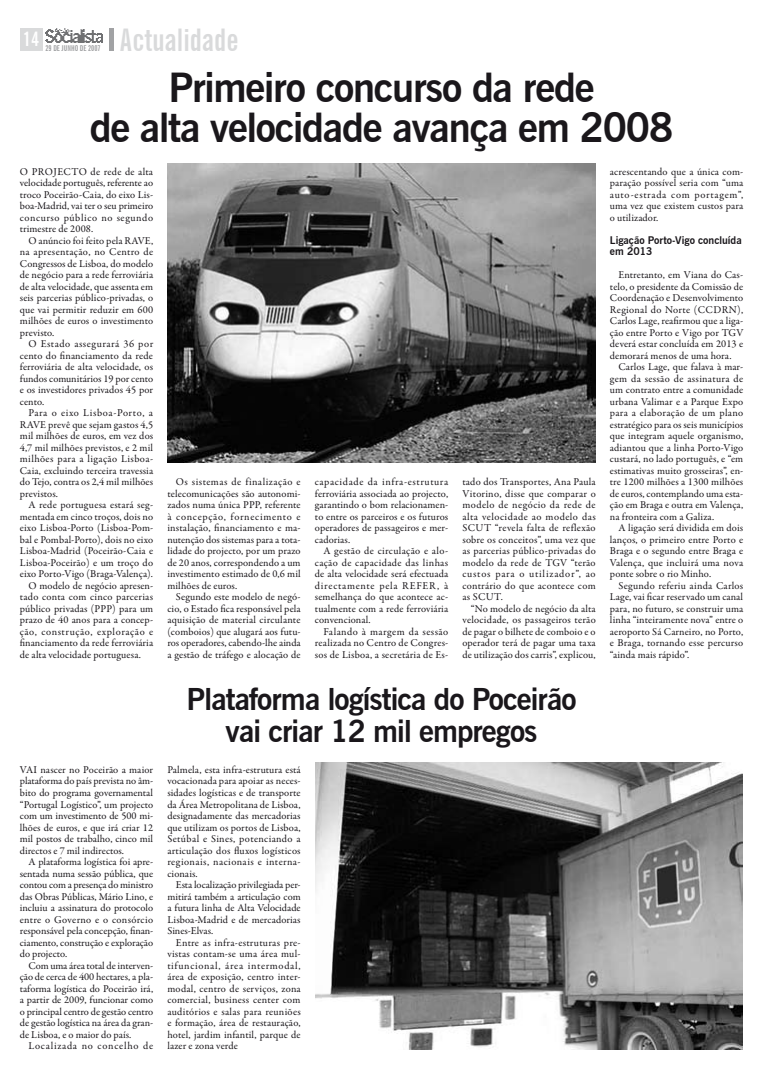
<style>
.page{position:relative;width:766px;height:1078px;background:#fff}
.page>*{position:absolute;margin:0;border:0;box-sizing:border-box;transform-origin:0 0}
.t1{font:700 40px/40px "News Gothic BT";letter-spacing:-.03em;color:#1a171b;text-align:center}
.t2{font:700 extra-condensed 31.2px "News Gothic BT";color:#d9dadb}
.t3{font:700 30px/32px "News Gothic BT";letter-spacing:-.03em;color:#1a171b;text-align:center}
.t4{font:700 extra-condensed 20px "News Gothic BT";color:#fff}
.t5{font:10.5px/11.5px "Garamond Premr Pro";letter-spacing:.01em;color:#1a171b;text-align:justify}
.t6{font:700 10.5px/11.5px "News Gothic BT";color:#1a171b}
.t7{font:10.5px "Garamond Premr Pro";letter-spacing:.055em;color:#1a171b}
.t8{font:10.5px "Garamond Premr Pro";letter-spacing:.065em;color:#1a171b}
.t9{font:700 extra-condensed 8px "News Gothic BT";color:#9c9d9f}
</style>
<div class="page">
<div style="left:20px;top:28px;width:23px;height:23px;background:#d9dadb"></div>
<img style="left:45px;top:28px;width:57px;height:14px">
<div style="left:109px;top:28px;width:5px;height:23px;background:#a1a2a4"></div>
<img style="left:167px;top:163px;width:428px;height:299px">
<img style="left:315px;top:762px;width:427px;height:287px">
<h3 class="t4" style="left:23px;top:26px;width:16px">14</h3>
<h2 class="t2" style="left:120px;top:21px;width:120px">Actualidade</h2>
<h1 class="t1" style="left:90px;top:67px;width:585px">Primeiro concurso da rede<br>de alta velocidade avança em 2008</h1>
<p class="t9" style="left:45px;top:43px;width:57px">29 DE JUNHO DE 2007</p>
<p class="t5" style="left:20px;top:166px;width:135px;text-indent:71px">de rede de alta velocidade português, referente ao troco Poceirão-Caia, do eixo Lis&shy;boa-Madrid, vai ter o seu primeiro concurso público no segundo trimestre de 2008.</p>
<p class="t5" style="left:20px;top:235px;width:135px;text-indent:9px">O anúncio foi feito pela RAVE, na apresentação, no Centro de Congressos de Lisboa, do modelo de negócio para a rede ferroviária de alta velocidade, que assenta em seis parcerias público-privadas, o que vai permitir reduzir em 600 milhões de euros o investimento previsto.</p>
<p class="t5" style="left:20px;top:338px;width:135px;text-indent:9px">O Estado assegurará 36 por cento do financiamento da rede ferroviária de alta velocidade, os fundos comunitários 19 por cento e os investidores privados 45 por cento.</p>
<p class="t5" style="left:20px;top:407px;width:135px;text-indent:9px">Para o eixo Lisboa-Porto, a RAVE prevê que sejam gastos 4,5 mil milhões de euros, em vez dos 4,7 mil milhões previstos, e 2 mil milhões para a ligação Lisboa-Caia, excluindo terceira travessia do Tejo, contra os 2,4 mil milhões previstos.</p>
<p class="t5" style="left:28px;top:499px;width:126px">A rede portuguesa estará seg-</p>
<p class="t5" style="left:20px;top:511px;width:135px">mentada em cinco troços, dois no</p>
<p class="t5" style="left:20px;top:522px;width:135px">eixo Lisboa-Porto (Lisboa-Pom-</p>
<p class="t5" style="left:20px;top:534px;width:135px">bal e Pombal-Porto), dois no eixo</p>
<p class="t5" style="left:20px;top:545px;width:135px">Lisboa-Madrid (Poceirão-Caia e</p>
<p class="t5" style="left:20px;top:557px;width:135px">Lisboa-Poceirão) e um troço do</p>
<p class="t5" style="left:20px;top:568px;width:135px">eixo Porto-Vigo (Braga-Valença).</p>
<p class="t5" style="left:28px;top:580px;width:126px">O modelo de negócio apresen-</p>
<p class="t5" style="left:20px;top:591px;width:135px">tado conta com cinco parcerias</p>
<p class="t5" style="left:20px;top:603px;width:135px">público privadas (PPP) para um</p>
<p class="t5" style="left:20px;top:614px;width:135px">prazo de 40 anos para a concep-</p>
<p class="t7" style="left:20px;top:625px;width:135px">ção, construção, exploração e</p>
<p class="t5" style="left:20px;top:637px;width:135px">financiamento da rede ferroviária</p>
<p class="t5" style="left:20px;top:649px;width:123px">de alta velocidade portuguesa.</p>
<p class="t5" style="left:20px;top:166px;width:19px">O proj</p>
<p class="t5" style="left:57px;top:166px;width:15px">ecto</p>
<p class="t5" style="left:20px;top:764px;width:135px">Vai nascer no Poceirão a maior plataforma do país prevista no âm&shy;bito do programa governamental “Portugal Logístico”, um projecto com um investimento de 500 mi&shy;lhões de euros, e que irá criar 12 mil postos de trabalho, cinco mil directos e 7 mil indirectos.</p>
<p class="t5" style="left:20px;top:856px;width:135px;text-indent:9px">A plataforma logística foi apre&shy;sentada numa sessão pública, que contou com a presença do ministro das Obras Públicas, Mário Lino, e incluiu a assinatura do protocolo entre o Governo e o consórcio responsável pela concepção, finan&shy;ciamento, construção e exploração do projecto.</p>
<p class="t5" style="left:20px;top:959px;width:135px;text-indent:9px">Com uma área total de interven&shy;ção de cerca de 400 hectares, a pla&shy;taforma logística do Poceirão irá, a partir de 2009, funcionar como o principal centro de gestão centro de gestão logística na área da gran&shy;de Lisboa, e o maior do país.</p>
<p class="t8" style="left:28px;top:1039px;width:126px">Localizada no concelho de</p>
<p class="t5" style="left:167px;top:476px;width:135px;text-indent:9px">Os sistemas de finalização e telecomunicações são autonomi&shy;zados numa única PPP, referente à concepção, fornecimento e instalação, financiamento e ma&shy;nutenção dos sistemas para a tota&shy;lidade do projecto, por um prazo de 20 anos, correspondendo a um investimento estimado de 0,6 mil milhões de euros.</p>
<p class="t5" style="left:167px;top:591px;width:135px;text-indent:9px">Segundo este modelo de negó&shy;cio, o Estado fica responsável pela aquisição de material circulante (comboios) que alugará aos futu&shy;ros operadores, cabendo-lhe ainda a gestão de tráfego e alocação de</p>
<p class="t5" style="left:315px;top:476px;width:135px">capacidade da infra-estrutura ferroviária associada ao projecto, garantindo o bom relacionamen&shy;to entre os parceiros e os futuros operadores de passageiros e mer&shy;cadorias.</p>
<p class="t5" style="left:315px;top:545px;width:135px;text-indent:9px">A gestão de circulação e alo&shy;cação de capacidade das linhas de alta velocidade será efectuada directamente pela REFER, à semelhança do que acontece ac&shy;tualmente com a rede ferroviária convencional.</p>
<p class="t5" style="left:315px;top:626px;width:135px;text-indent:9px">Falando à margem da sessão realizada no Centro de Congres&shy;sos de Lisboa, a secretária de Es-</p>
<p class="t5" style="left:462px;top:476px;width:135px">tado dos Transportes, Ana Paula Vitorino, disse que comparar o modelo de negócio da rede de alta velocidade ao modelo das SCUT “revela falta de reflexão sobre os conceitos”, uma vez que as parcerias público-privadas do modelo da rede de TGV “terão custos para o utilizador”, ao contrário do que acontece com as SCUT.</p>
<p class="t5" style="left:462px;top:603px;width:135px;text-indent:9px">“No modelo de negócio da alta velocidade, os passageiros terão de pagar o bilhete de comboio e o operador terá de pagar uma taxa de utilização dos carris”, explicou,</p>
<h3 class="t3" style="left:186px;top:682px;width:391px">Plataforma logística do Poceirão vai criar 12 mil empregos</h3>
<p class="t5" style="left:167px;top:764px;width:135px">Palmela, esta infra-estrutura está vocacionada para apoiar as neces&shy;sidades logísticas e de transporte da Área Metropolitana de Lisboa, designadamente das mercadorias que utilizam os portos de Lisboa, Setúbal e Sines, potenciando a articulação dos fluxos logísticos regionais, nacionais e interna&shy;cionais.</p>
<p class="t5" style="left:167px;top:879px;width:135px;text-indent:9px">Esta localização privilegiada per&shy;mitirá também a articulação com a futura linha de Alta Velocidade Lisboa-Madrid e de mercadorias Sines-Elvas.</p>
<p class="t5" style="left:167px;top:936px;width:135px;text-indent:9px">Entre as infra-estruturas pre&shy;vistas contam-se uma área mul&shy;tifuncional, área intermodal, área de exposição, centro inter&shy;modal, centro de serviços, zona comercial, business center com auditórios e salas para reuniões e formação, área de restauração, hotel, jardim infantil, parque de lazer e zona verde</p>
<p class="t5" style="left:609px;top:166px;width:135px">acrescentando que a única com&shy;paração possível seria com “uma auto-estrada com portagem”, uma vez que existem custos para o utilizador.</p>
<p class="t6" style="left:609px;top:234px;width:133px">Ligação Porto-Vigo concluída em 2013</p>
<p class="t5" style="left:609px;top:269px;width:135px;text-indent:9px">Entretanto, em Viana do Cas&shy;telo, o presidente da Comissão de Coordenação e Desenvolvimento Regional do Norte (CCDRN), Carlos Lage, reafirmou que a liga&shy;ção entre Porto e Vigo por TGV deverá estar concluída em 2013 e demorará menos de uma hora.</p>
<p class="t5" style="left:609px;top:361px;width:135px;text-indent:9px">Carlos Lage, que falava à mar&shy;gem da sessão de assinatura de um contrato entre a comunidade urbana Valimar e a Parque Expo para a elaboração de um plano estratégico para os seis municípios que integram aquele organismo, adiantou que a linha Porto-Vigo custará, no lado português, e “em estimativas muito grosseiras”, en&shy;tre 1200 milhões a 1300 milhões de euros, contemplando uma esta&shy;ção em Braga e outra em Valença, na fronteira com a Galiza.</p>
<p class="t5" style="left:609px;top:522px;width:135px;text-indent:9px">A ligação será dividida em dois lanços, o primeiro entre Porto e Braga e o segundo entre Braga e Valença, que incluirá uma nova ponte sobre o rio Minho.</p>
<p class="t5" style="left:609px;top:580px;width:135px;text-indent:9px">Segundo referiu ainda Carlos Lage, vai ficar reservado um canal para, no futuro, se construir uma linha “inteiramente nova” entre o aeroporto Sá Carneiro, no Porto, e Braga, tornando esse percurso “ainda mais rápido”.</p>
</div>
